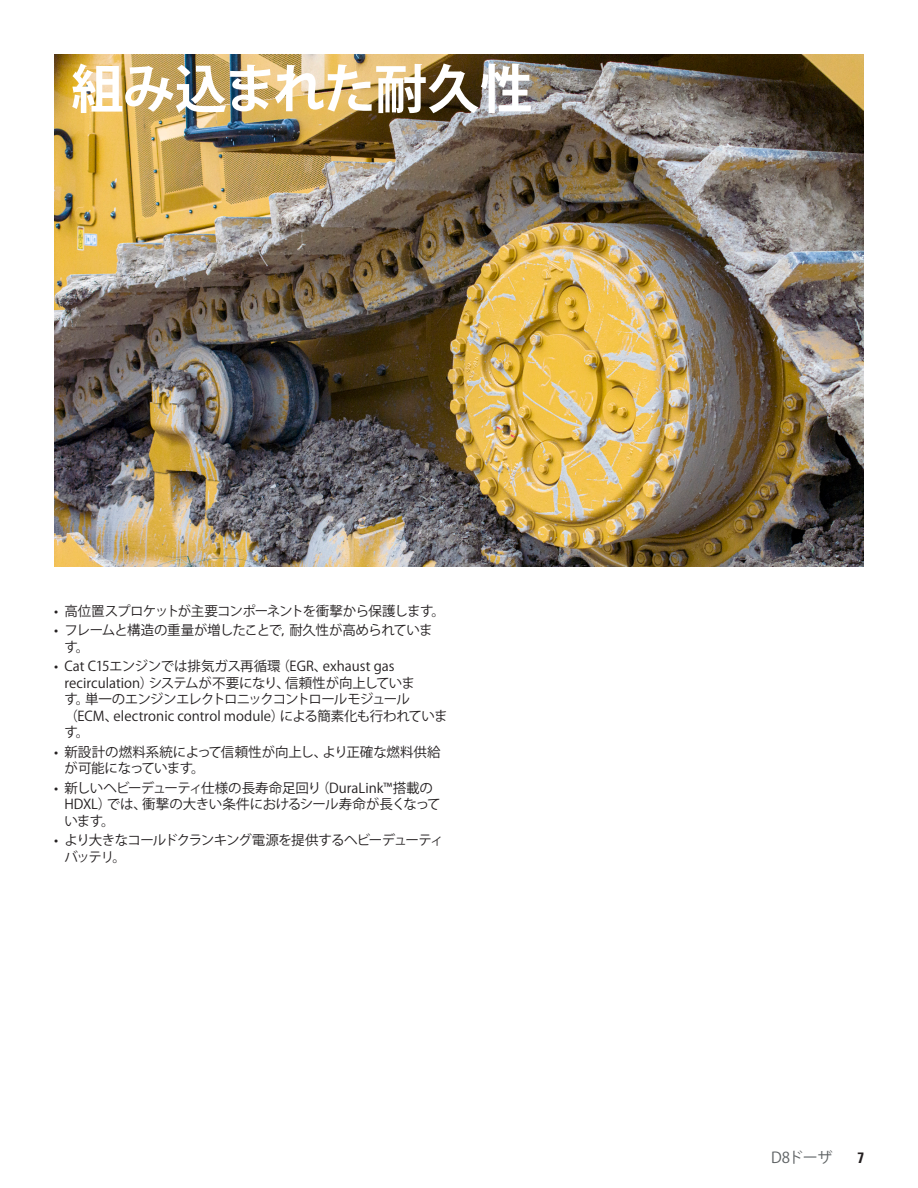
<style>
.page{position:relative;width:918px;height:1188px;background:#fff}
.page>*{position:absolute;margin:0;border:0;box-sizing:border-box;transform-origin:0 0}
.Feature_Title{font:700 52.5px "Koz Go Pr 6 N";letter-spacing:-.02em;color:#fff}
.Running_footer-RH{font:15px "Koz Go Pr 6 N";letter-spacing:-.025em;color:#5d6163}
.t1{font:15px "Univers LTCYR 67 Bold Cond";color:#231f20}
.t2{font:13.5px/16.5px "Koz Go Pr 6 N";letter-spacing:-.03em;color:#231f20}
.t3{font:13.5px/16.5px "Koz Go Pr 6 N";letter-spacing:-.005em;color:#231f20}
.t4{font:13.5px/16.5px "Koz Go Pr 6 N";letter-spacing:-.08em;color:#231f20}
.t5{font:13.5px "Koz Go Pr 6 N";letter-spacing:-.055em;color:#231f20}
</style>
<div class="page">
<img style="left:54px;top:54px;width:810px;height:513px">
<p class="Feature_Title" style="left:71px;top:59px;width:462px">組み込まれた耐久性</p>
<p class="t5" style="left:54px;top:603px;width:393px">• 高位置スプロケットが主要コンポーネントを衝撃から保護します。</p>
<p class="t2" style="left:64px;top:622px;width:370px;text-indent:-10px">• フレームと構造の重量が増したことで，耐久性が高められています。</p>
<p class="t3" style="left:64px;top:658px;width:385px;text-indent:-10px">• Cat C15エンジンでは排気ガス再循環（EGR、exhaust gas recirculation）システムが不要になり、信頼性が向上していま<br>す。単一のエンジンエレクトロニックコントロールモジュール（ECM、electronic control module）による簡素化も行われています。</p>
<p class="t2" style="left:64px;top:744px;width:378px;text-indent:-10px">• 新設計の燃料系統によって信頼性が向上し、より正確な燃料供給が可能になっています。</p>
<p class="t2" style="left:64px;top:780px;width:378px;text-indent:-10px">• 新しいヘビーデューティ仕様の長寿命足回り（DuraLink™搭載の<br>HDXL）では、衝撃の大きい条件におけるシール寿命が長くなっています。</p>
<p class="t4" style="left:64px;top:832px;width:381px;text-indent:-10px">• より大きなコールドクランキング電源を提供するヘビーデューティバッテリ。</p>
<p class="Running_footer-RH" style="left:771px;top:1149px;width:63px">D8ドーザ</p>
<p class="t1" style="left:857px;top:1148px;width:8px">7</p>
</div>
